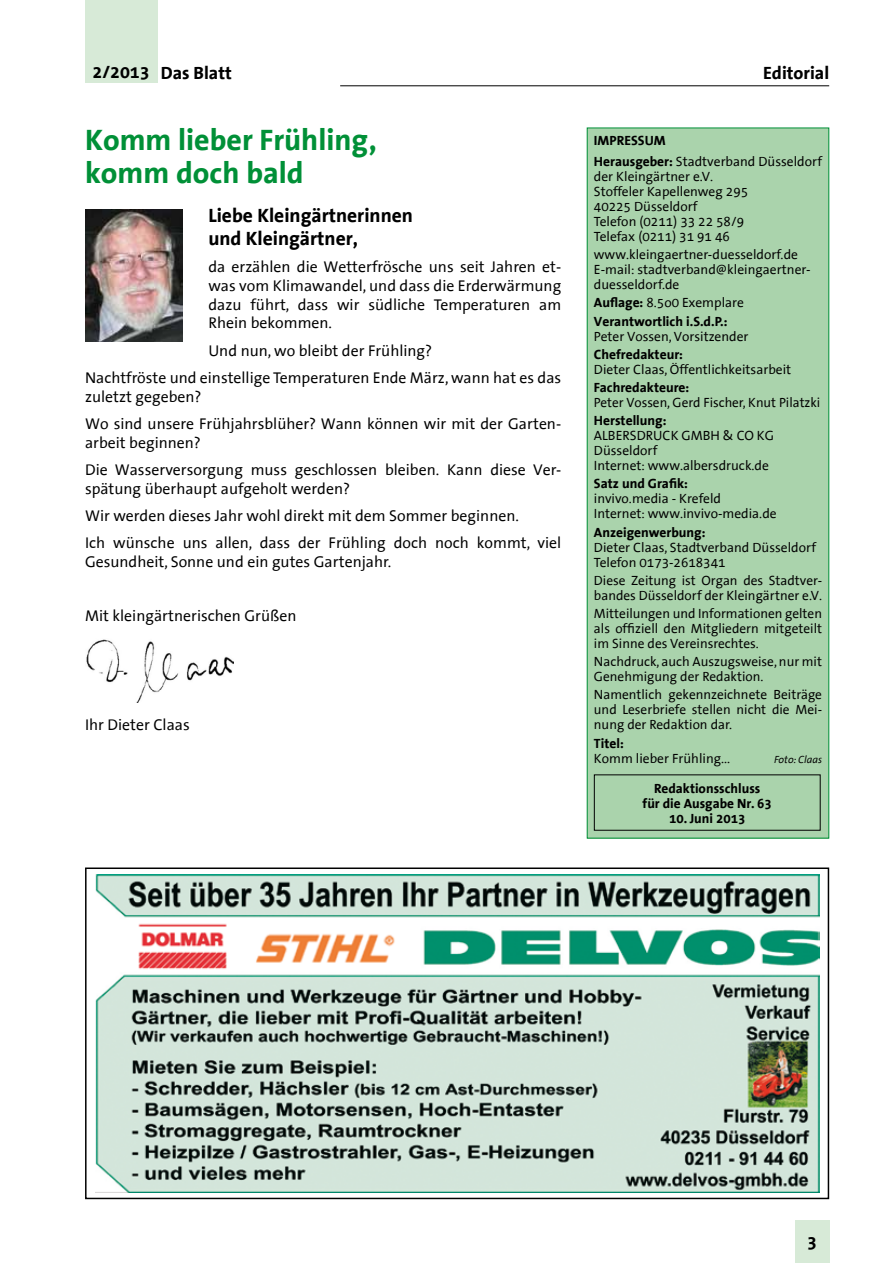
<style>
.page{position:relative;width:893px;height:1263px;background:#fff}
.page>*{position:absolute;margin:0;border:0;box-sizing:border-box;transform-origin:0 0}
.t1{font:700 30px/33px "The Sans Office";color:#009037}
.t2{font:700 19.5px/22.5px "The Sans Office";color:#000}
.t3{font:700 18px "The Sans Office";color:#000}
.t4{font:15.75px/27.3px "The Sans Office";color:#000}
.t5{font:13.5px/15px "The Sans Office";color:#000}
.t6{font:700 13.5px/18.1px "The Sans Office";color:#000}
.t7{font:italic 10.5px "The Sans Office";color:#000}
.s1{font-weight:700}
.s2{font-weight:400}
</style>
<div class="page">
<div style="left:85px;top:0;width:72px;height:83px;background:#d7ead7"></div>
<div style="left:795px;top:1220px;width:34px;height:43px;background:#d7ead7"></div>
<hr style="left:340px;top:85px;width:489px;height:1px;background:#000">
<img style="left:95px;top:874px;width:724px;height:318px">
<div style="left:85px;top:867px;width:744px;height:332px;border:2px solid #000"></div>
<img style="left:85px;top:209px;width:98px;height:132px">
<img style="left:86px;top:639px;width:148px;height:64px">
<div style="left:587px;top:128px;width:242px;height:710px;background:#aad3ac"></div>
<div style="left:587px;top:128px;width:242px;height:710px;border:1px solid #009037"></div>
<div style="left:594px;top:774px;width:227px;height:57px;border:1px solid #000"></div>
<h3 class="t3" style="left:93px;top:63px;width:141px">2/2013 Das Blatt</h3>
<h1 class="t1" style="left:85px;top:124px;width:293px">Komm lieber Frühling, komm doch bald</h1>
<h2 class="t2" style="left:208px;top:205px;width:206px">Liebe Kleingärtnerinnen und Kleingärtner,</h2>
<p class="t4" style="left:208px;top:258px;width:354px;line-height:18.8px;text-align:justify">da erzählen die Wetterfrösche uns seit Jahren et&shy;was vom Klimawandel, und dass die Erderwärmung dazu führt, dass wir südliche Temperaturen am Rhein bekommen.</p>
<p class="t4" style="left:85px;top:337px;width:478px;text-align:center">Und nun, wo bleibt der Frühling?<br>Nachtfröste und einstellige Temperaturen Ende März, wann hat es das</p>
<p class="t4" style="left:85px;top:383px;width:478px">zuletzt gegeben?<br>Wo sind unsere Frühjahrsblüher? Wann können wir mit der Garten-</p>
<p class="t4" style="left:85px;top:429px;width:478px">arbeit beginnen?<br>Die Wasserversorgung muss geschlossen bleiben. Kann diese Ver-</p>
<p class="t4" style="left:85px;top:475px;width:478px">spätung überhaupt aufgeholt werden?<br>Wir werden dieses Jahr wohl direkt mit dem Sommer beginnen.<br>Ich wünsche uns allen, dass der Frühling doch noch kommt, viel</p>
<p class="t4" style="left:85px;top:548px;width:308px">Gesundheit, Sonne und ein gutes Gartenjahr.</p>
<p class="t4" style="left:85px;top:603px;width:213px">Mit kleingärtnerischen Grüßen</p>
<p class="t4" style="left:85px;top:712px;width:106px">Ihr Dieter Claas</p>
<h3 class="t3" style="left:763px;top:63px;width:68px">Editorial</h3>
<p class="t5" style="left:594px;top:130px;width:230px;line-height:21.5px"><span class="s1">IMPRESSUM<br>Herausgeber:</span> Stadtverband Düsseldorf</p>
<p class="t5" style="left:594px;top:170px;width:156px">der Kleingärtner e.V.<br>Stoffeler Kapellenweg 295<br>40225 Düsseldorf<br>Telefon (0211) 33 22 58/9<br>Telefax (0211) 31 91 46</p>
<p class="t5" style="left:594px;top:248px;width:218px">www.kleingaertner-duesseldorf.de<br>E-mail: stadtverband@kleingaertner&shy;duesseldorf.de</p>
<p class="t6" style="left:594px;top:294px;width:151px">Auflage: <span class="s2">8.5o0 Exemplare<br></span>Verantwortlich i.S.d.P.:</p>
<p class="t5" style="left:594px;top:329px;width:156px">Peter Vossen, Vorsitzender</p>
<p class="t6" style="left:594px;top:346px;width:91px">Chefredakteur:</p>
<p class="t5" style="left:594px;top:362px;width:199px">Dieter Claas, Öffentlichkeitsarbeit</p>
<p class="t6" style="left:594px;top:379px;width:97px">Fachredakteure:</p>
<p class="t5" style="left:594px;top:396px;width:228px">Peter Vossen, Gerd Fischer, Knut Pilatzki</p>
<p class="t6" style="left:594px;top:412px;width:74px">Herstellung:</p>
<p class="t5" style="left:594px;top:429px;width:181px">ALBERSDRUCK GMBH &amp; CO KG<br>Düsseldorf<br>Internet: www.albersdruck.de</p>
<p class="t6" style="left:594px;top:475px;width:96px">Satz und Grafik:</p>
<p class="t5" style="left:594px;top:492px;width:184px">invivo.media - Krefeld<br>Internet: www.invivo-media.de</p>
<p class="t6" style="left:594px;top:523px;width:113px">Anzeigenwerbung:</p>
<p class="t5" style="left:594px;top:540px;width:224px">Dieter Claas, Stadtverband Düsseldorf<br>Telefon 0173-2618341</p>
<p class="t5" style="left:594px;top:573px;width:230px">Diese Zeitung ist Organ des Stadtver&shy;bandes Düsseldorf der Kleingärtner e.V.</p>
<p class="t5" style="left:594px;top:606px;width:230px;text-align:justify">Mitteilungen und Informationen gelten als offiziell den Mitgliedern mitgeteilt im Sinne des Vereinsrechtes.</p>
<p class="t5" style="left:594px;top:655px;width:230px">Nachdruck, auch Auszugsweise, nur mit<br>Genehmigung der Redaktion.</p>
<p class="t5" style="left:594px;top:688px;width:230px;text-align:justify">Namentlich gekennzeichnete Beiträge und Leserbriefe stellen nicht die Mei&shy;nung der Redaktion dar.</p>
<p class="t6" style="left:594px;top:734px;width:31px">Titel:</p>
<p class="t5" style="left:594px;top:751px;width:138px">Komm lieber Frühling...</p>
<p class="t7" style="left:774px;top:754px;width:49px">Foto: Claas</p>
<p class="t6" style="left:643px;top:781px;width:131px;line-height:15px;text-align:center">Redaktionsschluss<br>für die Ausgabe Nr. 63</p>
<p class="t6" style="left:669px;top:809px;width:78px">10. Juni 2013</p>
<h3 class="t3" style="left:807px;top:1233px;width:11px">3</h3>
</div>
